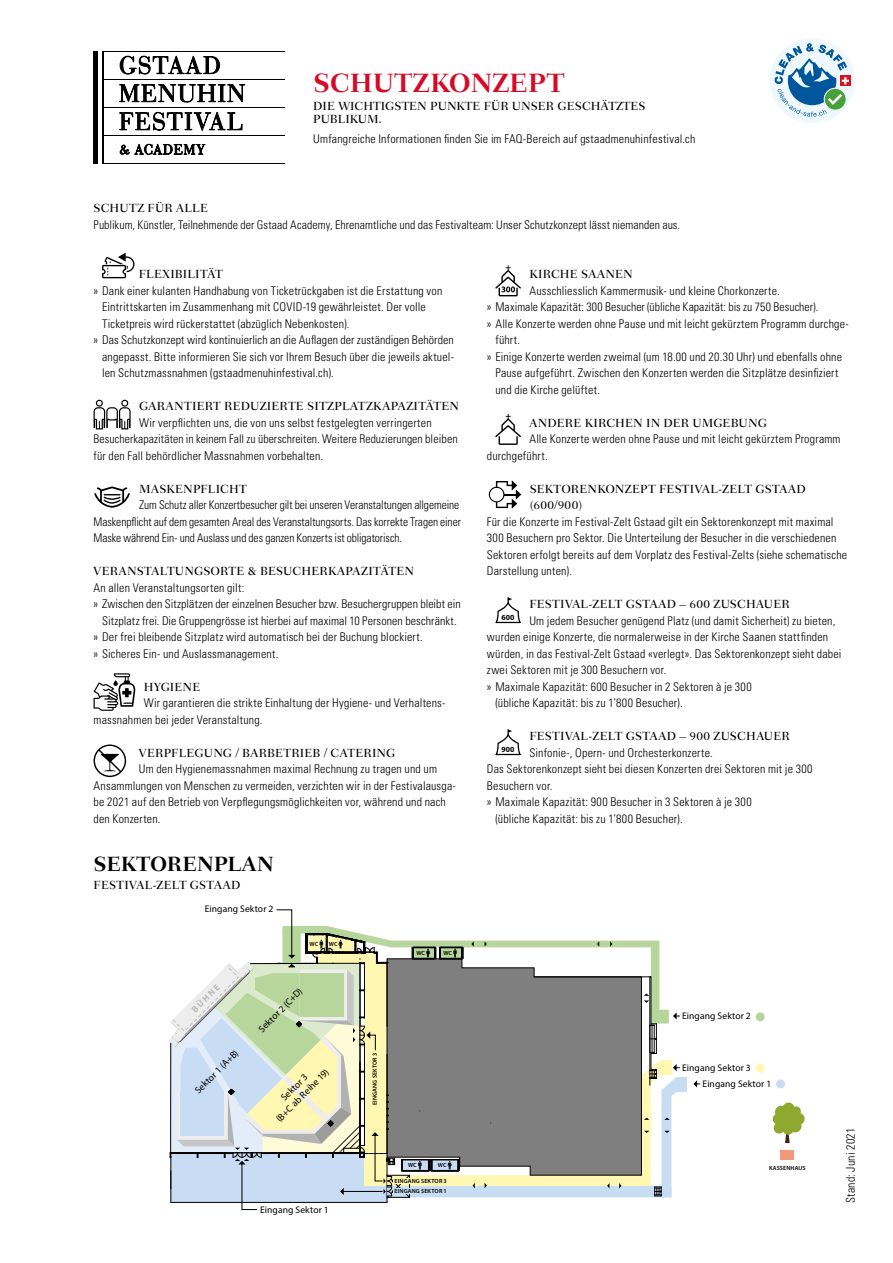
<style>
.page{position:relative;width:893px;height:1263px;background:#fff}
.page>*{position:absolute;margin:0;border:0;box-sizing:border-box;transform-origin:0 0}
.t1{font:700 27px "Fairfield LT Std";color:#d70926}
.t2{font:700 21px "Fairfield LT Std";letter-spacing:-.005em;color:#000}
.t3{font:300 condensed 12px/16.5px "Univers LT Std";letter-spacing:.015em;color:#000}
.t4{font:500 12px/16.5px "Fairfield LT Std";letter-spacing:.01em;color:#000}
.t5{font:300 condensed 12px/16.5px "Univers LT Std";letter-spacing:-.005em;color:#000;scale:.96 1}
.t6{font:500 12px "Fairfield LT Std";letter-spacing:.03em;color:#000}
.t7{font:9.6px/11.6px "Myriad Pro";letter-spacing:.01em;color:#000;text-align:center}
.t8{font:700 7.8px "Myriad Pro";letter-spacing:-.005em;color:#000}
.t9{font:600 6px/10.4px "Myriad Pro";letter-spacing:.02em;color:#000}
</style>
<div class="page">
<hr style="left:102px;top:51px;width:183px;height:1px;background:#000">
<hr style="left:102px;top:79px;width:183px;height:1px;background:#000">
<hr style="left:102px;top:107px;width:183px;height:1px;background:#000">
<hr style="left:102px;top:135px;width:183px;height:1px;background:#000">
<hr style="left:102px;top:163px;width:183px;height:1px;background:#000">
<hr style="left:94px;top:51px;width:4px;height:113px;background:#000">
<hr style="left:102px;top:51px;width:2px;height:113px;background:#000">
<svg style="left:119px;top:84px;width:126px;height:18px"></svg>
<svg style="left:119px;top:112px;width:123px;height:19px"></svg>
<svg style="left:120px;top:144px;width:85px;height:11px"></svg>
<svg style="left:120px;top:56px;width:100px;height:18px"></svg>
<svg style="left:102px;top:253px;width:33px;height:25px"></svg>
<svg style="left:94px;top:400px;width:37px;height:29px"></svg>
<svg style="left:94px;top:486px;width:36px;height:22px"></svg>
<svg style="left:94px;top:673px;width:41px;height:38px"></svg>
<svg style="left:94px;top:744px;width:32px;height:33px"></svg>
<div style="left:770px;top:38px;width:85px;height:85px;background:#eef8fe;border-radius:50%"></div>
<div style="left:840px;top:75px;width:11px;height:11px;background:#d5121e"></div>
<svg style="left:775px;top:43px;width:74px;height:74px"></svg>
<svg style="left:495px;top:265px;width:26px;height:31px"></svg>
<svg style="left:495px;top:414px;width:26px;height:31px"></svg>
<svg style="left:489px;top:480px;width:32px;height:29px"></svg>
<div style="left:490px;top:488px;width:13px;height:13px;background:#fff;border-radius:50%"></div>
<svg style="left:495px;top:597px;width:26px;height:26px"></svg>
<svg style="left:495px;top:729px;width:26px;height:26px"></svg>
<div style="left:676px;top:1077px;width:11px;height:15px;background:#c8dcf3"></div>
<svg style="left:693px;top:1080px;width:7px;height:7px"></svg>
<div style="left:756px;top:1012px;width:9px;height:9px;background:#b7d69b;border-radius:50%"></div>
<div style="left:756px;top:1064px;width:9px;height:9px;background:#fff7b2;border-radius:50%"></div>
<div style="left:776px;top:1079px;width:9px;height:9px;background:#c8dcf3;border-radius:50%"></div>
<div style="left:781px;top:1150px;width:13px;height:10px;background:#f3997b"></div>
<svg style="left:772px;top:1102px;width:33px;height:41px"></svg>
<svg style="left:169px;top:909px;width:511px;height:301px"></svg>
<h1 class="t1" style="left:313px;top:67px;width:253px">SCHUTZKONZEPT</h1>
<p class="t4" style="left:313px;top:99px;width:334px;line-height:13.5px">DIE WICHTIGSTEN PUNKTE FÜR UNSER GESCHÄTZTES<br>PUBLIKUM.</p>
<p class="t3" style="left:313px;top:130px;width:384px">Umfangreiche Informationen finden Sie im FAQ-Bereich auf gstaadmenuhinfestival.ch</p>
<p class="t4" style="left:94px;top:200px;width:116px">SCHUTZ FÜR ALLE</p>
<p class="t3" style="left:94px;top:216px;width:588px">Publikum, Künstler, Teilnehmende der Gstaad Academy, Ehrenamtliche und das Festivalteam: Unser Schutzkonzept lässt niemanden aus.</p>
<p class="t4" style="left:139px;top:266px;width:85px">FLEXIBILITÄT</p>
<p class="t3" style="left:94px;top:282px;width:350px">» Dank einer kulanten Handhabung von Ticketrückgaben ist die Erstattung von</p>
<p class="t3" style="left:102px;top:299px;width:325px">Eintrittskarten im Zusammenhang mit COVID-19 gewährleistet. Der volle</p>
<p class="t3" style="left:102px;top:315px;width:249px">Ticketpreis wird rückerstattet (abzüglich Nebenkosten).</p>
<p class="t3" style="left:94px;top:332px;width:362px">» Das Schutzkonzept wird kontinuierlich an die Auflagen der zuständigen Behörden</p>
<p class="t3" style="left:102px;top:348px;width:353px">angepasst. Bitte informieren Sie sich vor Ihrem Besuch über die jeweils aktuel-</p>
<p class="t3" style="left:102px;top:365px;width:233px">len Schutzmassnahmen (gstaadmenuhinfestival.ch).</p>
<p class="t6" style="left:139px;top:399px;width:322px">GARANTIERT REDUZIERTE SITZPLATZKAPAZITÄTEN</p>
<p class="t3" style="left:94px;top:414px;width:366px;text-indent:46px">Wir verpflichten uns, die von uns selbst festgelegten verringerten<br>Besucherkapazitäten in keinem Fall zu überschreiten. Weitere Reduzierungen bleiben für den Fall behördlicher Massnahmen vorbehalten.</p>
<p class="t4" style="left:139px;top:481px;width:109px">MASKENPFLICHT</p>
<p class="t5" style="left:94px;top:497px;width:384px;text-indent:46px">Zum Schutz aller Konzertbesucher gilt bei unseren Veranstaltungen allgemeine<br>Maskenpflicht auf dem gesamten Areal des Veranstaltungsorts. Das korrekte Tragen einer<br>Maske während Ein- und Auslass und des ganzen Konzerts ist obligatorisch.</p>
<p class="t4" style="left:94px;top:563px;width:322px">VERANSTALTUNGSORTE &amp; BESUCHERKAPAZITÄTEN</p>
<p class="t3" style="left:94px;top:579px;width:152px">An allen Veranstaltungsorten gilt:</p>
<p class="t3" style="left:94px;top:596px;width:369px">» Zwischen den Sitzplätzen der einzelnen Besucher bzw. Besuchergruppen bleibt ein</p>
<p class="t3" style="left:102px;top:612px;width:356px">Sitzplatz frei. Die Gruppengrösse ist hierbei auf maximal 10 Personen beschränkt.</p>
<p class="t3" style="left:94px;top:629px;width:331px">» Der frei bleibende Sitzplatz wird automatisch bei der Buchung blockiert.</p>
<p class="t3" style="left:94px;top:645px;width:186px">» Sicheres Ein- und Auslassmanagement.</p>
<p class="t4" style="left:144px;top:679px;width:58px">HYGIENE</p>
<p class="t3" style="left:94px;top:695px;width:353px;text-indent:50px">Wir garantieren die strikte Einhaltung der Hygiene- und Verhaltens&shy;massnahmen bei jeder Veranstaltung.</p>
<p class="t4" style="left:139px;top:745px;width:258px">VERPFLEGUNG / BARBETRIEB / CATERING</p>
<p class="t3" style="left:94px;top:761px;width:364px;text-indent:45px">Um den Hygienemassnahmen maximal Rechnung zu tragen und um Ansammlungen von Menschen zu vermeiden, verzichten wir in der Festivalausga&shy;be 2021 auf den Betrieb von Verpflegungsmöglichkeiten vor, während und nach den Konzerten.</p>
<h2 class="t2" style="left:94px;top:852px;width:182px">SEKTORENPLAN</h2>
<p class="t4" style="left:94px;top:877px;width:148px">FESTIVAL-ZELT GSTAAD</p>
<p class="t7" style="left:205px;top:903px;width:70px">Eingang Sektor 2</p>
<p class="t9" style="left:310px;top:939px;width:10px">WC</p>
<p class="t9" style="left:329px;top:939px;width:10px">WC</p>
<p class="t7" style="left:192px;top:1087px;width:59px;rotate:-45deg">Sektor 1 (A+B)</p>
<p class="t7" style="left:256px;top:1026px;width:59px;rotate:-45deg">Sektor 2 (C+D)</p>
<p class="t7" style="left:265px;top:1108px;width:72px;rotate:-45deg">Sektor 3<br>(B+C ab Reihe 19)</p>
<p class="t7" style="left:260px;top:1204px;width:70px">Eingang Sektor 1</p>
<p class="t9" style="left:416px;top:948px;width:10px">WC</p>
<p class="t9" style="left:443px;top:948px;width:10px">WC</p>
<p class="t9" style="left:370px;top:1105px;width:54px;rotate:-90deg">EINGANG SEKTOR 3</p>
<p class="t9" style="left:408px;top:1160px;width:10px">WC</p>
<p class="t9" style="left:438px;top:1160px;width:10px">WC</p>
<p class="t9" style="left:395px;top:1176px;width:54px">EINGANG SEKTOR 3<br>EINGANG SEKTOR 1</p>
<p class="t4" style="left:529px;top:266px;width:105px">KIRCHE SAANEN</p>
<p class="t3" style="left:529px;top:282px;width:252px">Ausschliesslich Kammermusik- und kleine Chorkonzerte.</p>
<p class="t3" style="left:487px;top:299px;width:333px">» Maximale Kapazität: 300 Besucher (übliche Kapazität: bis zu 750 Besucher).</p>
<p class="t3" style="left:487px;top:315px;width:363px">» Alle Konzerte werden ohne Pause und mit leicht gekürztem Programm durchge-</p>
<p class="t3" style="left:495px;top:332px;width:26px">führt.</p>
<p class="t3" style="left:487px;top:348px;width:357px">» Einige Konzerte werden zweimal (um 18.00 und 20.30 Uhr) und ebenfalls ohne</p>
<p class="t3" style="left:495px;top:365px;width:345px">Pause aufgeführt. Zwischen den Konzerten werden die Sitzplätze desinfiziert</p>
<p class="t3" style="left:495px;top:381px;width:106px">und die Kirche gelüftet.</p>
<p class="t4" style="left:529px;top:415px;width:239px">ANDERE KIRCHEN IN DER UMGEBUNG</p>
<p class="t3" style="left:487px;top:431px;width:355px;text-indent:43px">Alle Konzerte werden ohne Pause und mit leicht gekürztem Programm durchgeführt.</p>
<p class="t4" style="left:530px;top:481px;width:278px">SEKTORENKONZEPT FESTIVAL-ZELT GSTAAD (600/900)</p>
<p class="t3" style="left:487px;top:513px;width:362px">Für die Konzerte im Festival-Zelt Gstaad gilt ein Sektorenkonzept mit maximal 300 Besuchern pro Sektor. Die Unterteilung der Besucher in die verschiedenen Sektoren erfolgt bereits auf dem Vorplatz des Festival-Zelts (siehe schematische Darstellung unten).</p>
<p class="t8" style="left:502px;top:612px;width:14px">600</p>
<p class="t4" style="left:529px;top:596px;width:262px">FESTIVAL-ZELT GSTAAD – 600 ZUSCHAUER</p>
<p class="t3" style="left:529px;top:612px;width:307px">Um jedem Besucher genügend Platz (und damit Sicherheit) zu bieten,</p>
<p class="t3" style="left:487px;top:629px;width:343px">wurden einige Konzerte, die normalerweise in der Kirche Saanen stattfinden</p>
<p class="t3" style="left:487px;top:645px;width:356px">würden, in das Festival-Zelt Gstaad «verlegt». Das Sektorenkonzept sieht dabei</p>
<p class="t3" style="left:487px;top:662px;width:181px">zwei Sektoren mit je 300 Besuchern vor.</p>
<p class="t3" style="left:487px;top:678px;width:266px">» Maximale Kapazität: 600 Besucher in 2 Sektoren à je 300</p>
<p class="t3" style="left:495px;top:695px;width:189px">(übliche Kapazität: bis zu 1’800 Besucher).</p>
<p class="t8" style="left:502px;top:744px;width:14px">900</p>
<p class="t4" style="left:529px;top:728px;width:262px">FESTIVAL-ZELT GSTAAD – 900 ZUSCHAUER</p>
<p class="t3" style="left:529px;top:744px;width:185px">Sinfonie-, Opern- und Orchesterkonzerte.</p>
<p class="t3" style="left:487px;top:761px;width:327px">Das Sektorenkonzept sieht bei diesen Konzerten drei Sektoren mit je 300</p>
<p class="t3" style="left:487px;top:777px;width:67px">Besuchern vor.</p>
<p class="t3" style="left:487px;top:794px;width:266px">» Maximale Kapazität: 900 Besucher in 3 Sektoren à je 300</p>
<p class="t3" style="left:495px;top:810px;width:189px">(übliche Kapazität: bis zu 1’800 Besucher).</p>
<p class="t7" style="left:682px;top:1010px;width:70px">Eingang Sektor 2</p>
<p class="t7" style="left:682px;top:1062px;width:70px">Eingang Sektor 3</p>
<p class="t7" style="left:703px;top:1078px;width:70px">Eingang Sektor 1</p>
<p class="t9" style="left:769px;top:1163px;width:38px">KASSENHAUS</p>
<p class="t3" style="left:842px;top:1203px;width:77px;rotate:-90deg">Stand: Juni 2021</p>
</div>
